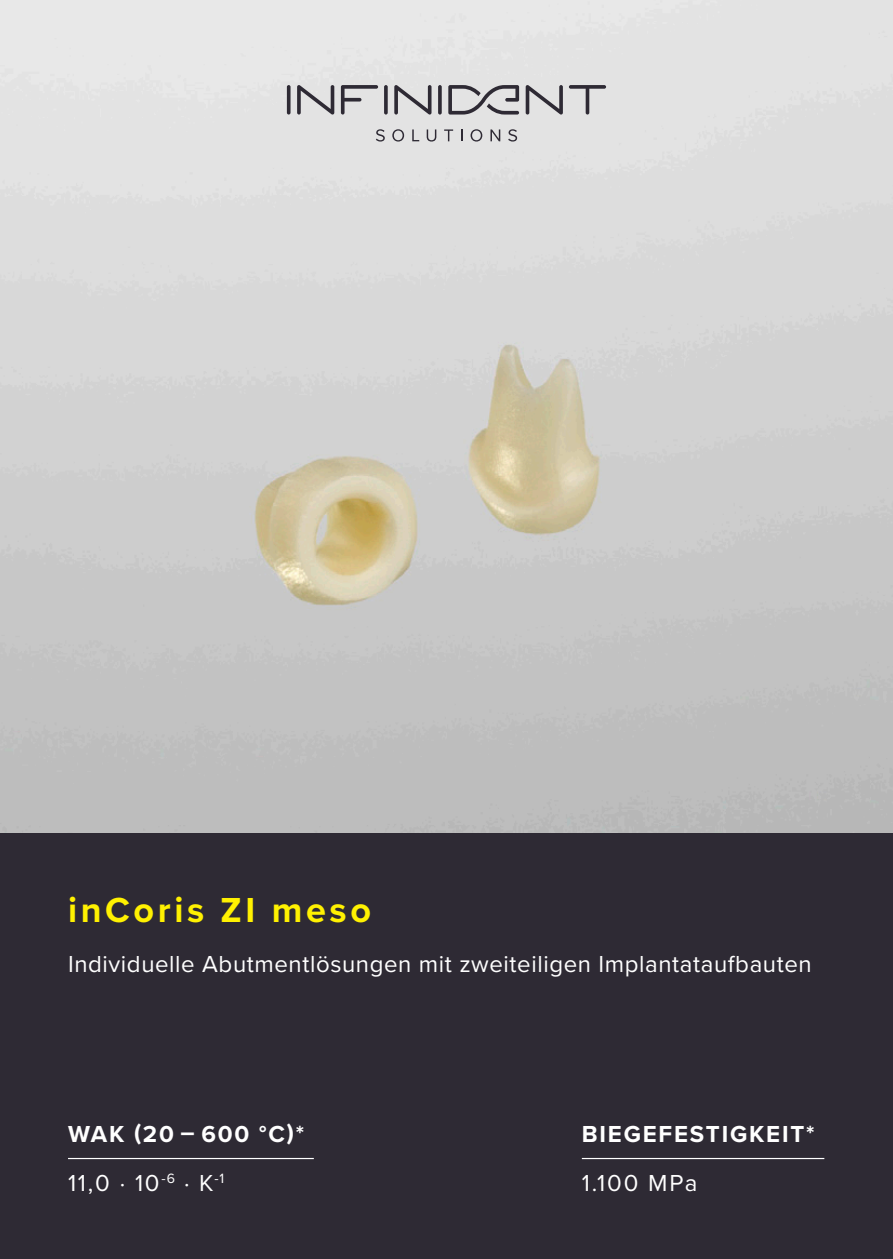
<style>
.page{position:relative;width:893px;height:1259px;background:#fff}
.page>*{position:absolute;margin:0;border:0;box-sizing:border-box;transform-origin:0 0}
.Titel_Headline{font:700 36px "Proxima Nova";letter-spacing:.1em;color:#fff101}
.Titel_Subline{font:24px "Proxima Nova";letter-spacing:.025em;color:#fff}
.Eigenschaften{font:700 24px "Proxima Nova";letter-spacing:.075em;color:#fff}
.Eigenschaften_Titel{font:24px "Proxima Nova";letter-spacing:.075em;color:#fff}
</style>
<div class="page">
<img style="left:0;top:0;width:893px;height:833px">
<div style="left:0;top:833px;width:893px;height:426px;background:#2e2a34"></div>
<svg style="left:376px;top:129px;width:9px;height:13px"></svg>
<svg style="left:392px;top:129px;width:12px;height:13px"></svg>
<svg style="left:412px;top:129px;width:7px;height:12px"></svg>
<svg style="left:427px;top:129px;width:9px;height:13px"></svg>
<svg style="left:444px;top:129px;width:9px;height:12px"></svg>
<svg style="left:461px;top:129px;width:1px;height:12px"></svg>
<svg style="left:471px;top:129px;width:11px;height:13px"></svg>
<svg style="left:490px;top:129px;width:10px;height:12px"></svg>
<svg style="left:508px;top:129px;width:9px;height:13px"></svg>
<svg style="left:297px;top:85px;width:37px;height:30px"></svg>
<svg style="left:287px;top:85px;width:4px;height:30px"></svg>
<svg style="left:341px;top:85px;width:37px;height:30px"></svg>
<svg style="left:526px;top:85px;width:37px;height:30px"></svg>
<svg style="left:384px;top:85px;width:4px;height:30px"></svg>
<svg style="left:438px;top:85px;width:4px;height:30px"></svg>
<svg style="left:394px;top:85px;width:37px;height:30px"></svg>
<svg style="left:448px;top:85px;width:71px;height:30px;background:#a7a6a9"></svg>
<svg style="left:569px;top:85px;width:37px;height:30px"></svg>
<hr style="left:68px;top:1158px;width:246px;height:1px;background:#fff">
<hr style="left:582px;top:1158px;width:242px;height:1px;background:#fff">
<p class="Titel_Headline" style="left:68px;top:883px;width:305px">inCoris ZI meso</p>
<p class="Titel_Subline" style="left:68px;top:945px;width:745px">Individuelle Abutmentlösungen mit zweiteiligen Implantataufbauten</p>
<p class="Eigenschaften" style="left:68px;top:1116px;width:238px">WAK (20 – 600 °C)*</p>
<p class="Eigenschaften_Titel" style="left:68px;top:1165px;width:158px">11,0 · 10<sup>-6</sup> · K<sup>-1</sup></p>
<p class="Eigenschaften" style="left:582px;top:1116px;width:234px">BIEGEFESTIGKEIT*</p>
<p class="Eigenschaften_Titel" style="left:582px;top:1165px;width:117px">1.100 MPa</p>
</div>
